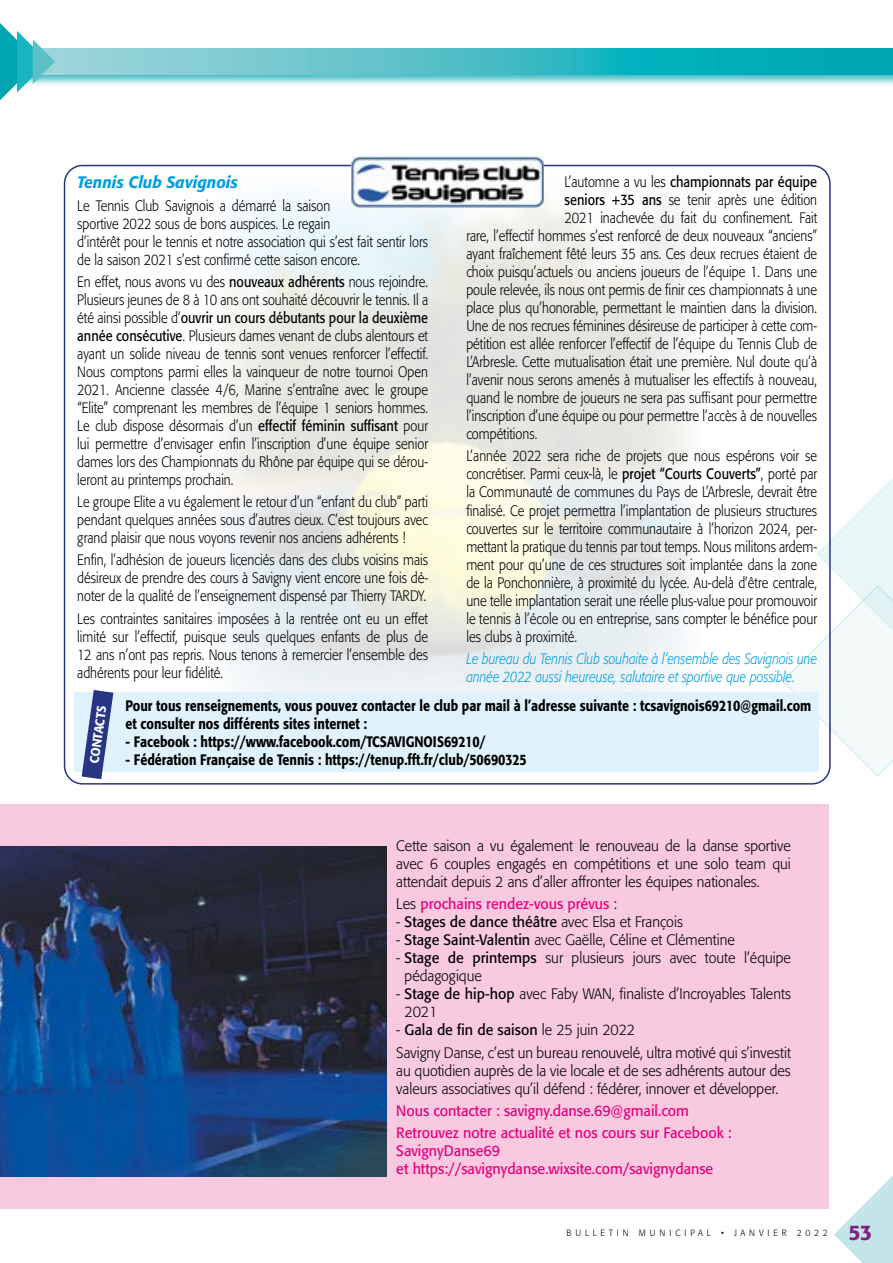
<style>
.page{position:relative;width:893px;height:1263px;background:#fff}
.page>*{position:absolute;margin:0;border:0;box-sizing:border-box;transform-origin:0 0}
.t1{font:500 21px "Formata";color:#7f2082}
.t2{font:italic 500 16.5px "Formata";color:#009fe3;scale:.95 1}
.t3{font:300 15px/18px "Formata";color:#000;text-align:justify;scale:.85 1}
.t4{font:300 15px/18px "Formata";color:#000;scale:.95 1}
.t5{font:500 15px/18px "Formata";color:#000;scale:.83 1}
.t6{font:15px/22.2px "Formata";color:#e6007d;scale:.95 1}
.t7{font:italic 300 15px/18px "Formata";color:#009fe3;scale:.83 1}
.t8{font:15px "Formata";color:#000;scale:.95 1}
.t9{font:15px "Formata";color:#000;scale:.85 1}
.t10{font:500 12.75px "Formata";color:#fff;scale:.95 1}
.t11{font:300 9px "Formata";letter-spacing:.45em;color:#000;scale:.95 1}
.s1{font-weight:300}
.s2{font-weight:400}
.s3{font-weight:300;color:#000}
</style>
<div class="page">
<svg style="left:834px;top:1175px;width:59px;height:88px"></svg>
<div style="left:0;top:47px;width:893px;height:39px;background:#00a5b1;opacity:.75"></div>
<svg style="left:55px;top:49px;width:838px;height:25px;background:#44bcc5"></svg>
<svg style="left:0;top:23px;width:55px;height:77px"></svg>
<svg style="left:782px;top:478px;width:111px;height:300px"></svg>
<div style="left:0;top:804px;width:828px;height:404px;background:#f8c9df"></div>
<img style="left:0;top:846px;width:387px;height:330px">
<img style="left:352px;top:157px;width:191px;height:51px">
<div style="left:75px;top:692px;width:744px;height:80px;background:#dff2fd"></div>
<svg style="left:82px;top:690px;width:31px;height:89px"></svg>
<p class="t9" style="left:565px;top:173px;width:299px"><span class="s1">L’automne a vu les</span> championnats par équipe</p>
<p class="t3" style="left:565px;top:191px;width:299px"><span class="s2">seniors +35 ans</span> se tenir après une édition</p>
<p class="t3" style="left:565px;top:209px;width:299px">2021 inachevée du fait du confinement. Fait</p>
<p class="t3" style="left:466px;top:227px;width:414px">rare, l’effectif hommes s’est renforcé de deux nouveaux “anciens”</p>
<p class="t3" style="left:466px;top:245px;width:414px">ayant fraîchement fêté leurs 35 ans. Ces deux recrues étaient de</p>
<p class="t3" style="left:466px;top:263px;width:414px">choix puisqu’actuels ou anciens joueurs de l’équipe 1. Dans une</p>
<p class="t3" style="left:466px;top:281px;width:414px">poule relevée, ils nous ont permis de finir ces championnats à une</p>
<p class="t3" style="left:466px;top:299px;width:414px">place plus qu’honorable, permettant le maintien dans la division.</p>
<p class="t3" style="left:466px;top:317px;width:414px">Une de nos recrues féminines désireuse de participer à cette com-</p>
<p class="t3" style="left:466px;top:335px;width:414px">pétition est allée renforcer l’effectif de l’équipe du Tennis Club de</p>
<p class="t3" style="left:466px;top:353px;width:414px">L’Arbresle. Cette mutualisation était une première. Nul doute qu’à</p>
<p class="t3" style="left:466px;top:371px;width:414px">l’avenir nous serons amenés à mutualiser les effectifs à nouveau,</p>
<p class="t3" style="left:466px;top:389px;width:414px">quand le nombre de joueurs ne sera pas suffisant pour permettre</p>
<p class="t3" style="left:466px;top:407px;width:414px">l’inscription d’une équipe ou pour permettre l’accès à de nouvelles</p>
<p class="t3" style="left:466px;top:425px;width:85px">compétitions.</p>
<p class="t3" style="left:466px;top:447px;width:414px">L’année 2022 sera riche de projets que nous espérons voir se concrétiser. Parmi ceux-là, le <span class="s2">projet “Courts Couverts”</span>, porté par la Communauté de communes du Pays de L’Arbresle, devrait être finalisé. Ce projet permettra l’implantation de plusieurs structures couvertes sur le territoire communautaire à l’horizon 2024, per&shy;mettant la pratique du tennis par tout temps. Nous militons ardem&shy;ment pour qu’une de ces structures soit implantée dans la zone de la Ponchonnière, à proximité du lycée. Au-delà d’être centrale, une telle implantation serait une réelle plus-value pour promouvoir le tennis à l’école ou en entreprise, sans compter le bénéfice pour les clubs à proximité.</p>
<p class="t7" style="left:466px;top:650px;width:424px">Le bureau du Tennis Club souhaite à l’ensemble des Savignois une année 2022 aussi heureuse, salutaire et sportive que possible.</p>
<p class="t5" style="left:126px;top:697px;width:828px">Pour tous renseignements, vous pouvez contacter le club par mail à l’adresse suivante : tcsavignois69210@gmail.com et consulter nos différents sites internet :</p>
<p class="t5" style="left:126px;top:733px;width:435px">- Facebook : https://www.facebook.com/TCSAVIGNOIS69210/</p>
<p class="t2" style="left:77px;top:172px;width:171px">Tennis Club Savignois</p>
<p class="t3" style="left:77px;top:197px;width:414px;text-align:left">Le Tennis Club Savignois a démarré la saison<br>sportive 2022 sous de bons auspices. Le regain<br>d’intérêt pour le tennis et notre association qui s’est fait sentir lors de la saison 2021 s’est confirmé cette saison encore.</p>
<p class="t3" style="left:77px;top:273px;width:414px">En effet, nous avons vu des <span class="s2">nouveaux adhérents</span> nous rejoindre.<br>Plusieurs jeunes de 8 à 10 ans ont souhaité découvrir le tennis. Il a été ainsi possible d’<span class="s2">ouvrir un cours débutants pour la deuxième année consécutive</span>. Plusieurs dames venant de clubs alentours et ayant un solide niveau de tennis sont venues renforcer l’effectif.<br>Nous comptons parmi elles la vainqueur de notre tournoi Open 2021. Ancienne classée 4/6, Marine s’entraîne avec le groupe “Elite” comprenant les membres de l’équipe 1 seniors hommes.<br>Le club dispose désormais d’un <span class="s2">effectif féminin suffisant</span> pour lui permettre d’envisager enfin l’inscription d’une équipe senior dames lors des Championnats du Rhône par équipe qui se dérou&shy;leront au printemps prochain.</p>
<p class="t3" style="left:77px;top:493px;width:414px">Le groupe Elite a vu également le retour d’un “enfant du club” parti pendant quelques années sous d’autres cieux. C’est toujours avec grand plaisir que nous voyons revenir nos anciens adhérents !</p>
<p class="t3" style="left:77px;top:551px;width:414px">Enfin, l’adhésion de joueurs licenciés dans des clubs voisins mais désireux de prendre des cours à Savigny vient encore une fois dé&shy;noter de la qualité de l’enseignement dispensé par Thierry TARDY.</p>
<p class="t3" style="left:77px;top:609px;width:414px">Les contraintes sanitaires imposées à la rentrée ont eu un effet limité sur l’effectif, puisque seuls quelques enfants de plus de 12 ans n’ont pas repris. Nous tenons à remercier l’ensemble des adhérents pour leur fidélité.</p>
<p class="t10" style="left:86px;top:763px;width:63px;rotate:-82deg">CONTACTS</p>
<p class="t5" style="left:126px;top:751px;width:485px">- Fédération Française de Tennis : https://tenup.fft.fr/club/50690325</p>
<p class="t4" style="left:396px;top:837px;width:417px;text-align:justify">Cette saison a vu également le renouveau de la danse sportive avec 6 couples engagés en compétitions et une solo team qui attendait depuis 2 ans d’aller affronter les équipes nationales.</p>
<p class="t6" style="left:396px;top:893px;width:234px"><span class="s3">Les</span> prochains rendez-vous prévus <span class="s3">:</span></p>
<p class="t8" style="left:396px;top:913px;width:303px"><span class="s1">-</span> Stages de dance théâtre <span class="s1">avec Elsa et François</span></p>
<p class="t4" style="left:396px;top:931px;width:358px">- <span class="s2">Stage Saint-Valentin</span> avec Gaëlle, Céline et Clémentine</p>
<p class="t4" style="left:405px;top:949px;width:408px;text-indent:-8px">- <span class="s2">Stage de printemps</span> sur plusieurs jours avec toute l’équipe pédagogique</p>
<p class="t4" style="left:405px;top:985px;width:408px;text-indent:-8px">- <span class="s2">Stage de hip-hop</span> avec Faby WAN, finaliste d’Incroyables Talents<br>2021</p>
<p class="t4" style="left:396px;top:1019px;width:417px;line-height:22.2px">- <span class="s2">Gala de fin de saison</span> le 25 juin 2022<br>Savigny Danse, c’est un bureau renouvelé, ultra motivé qui s’investit</p>
<p class="t4" style="left:396px;top:1061px;width:417px">au quotidien auprès de la vie locale et de ses adhérents autour des valeurs associatives qu’il défend : fédérer, innover et développer.</p>
<p class="t6" style="left:396px;top:1099px;width:355px">Nous contacter : savigny.danse.69@gmail.com<br>Retrouvez notre actualité et nos cours sur Facebook :</p>
<p class="t6" style="left:396px;top:1142px;width:335px;line-height:18px">SavignyDanse69<br>et https://savignydanse.wixsite.com/savignydanse</p>
<p class="t11" style="left:566px;top:1228px;width:277px">BULLETIN MUNICIPAL • JANVIER 2022</p>
<h1 class="t1" style="left:848px;top:1219px;width:26px">53</h1>
</div>
